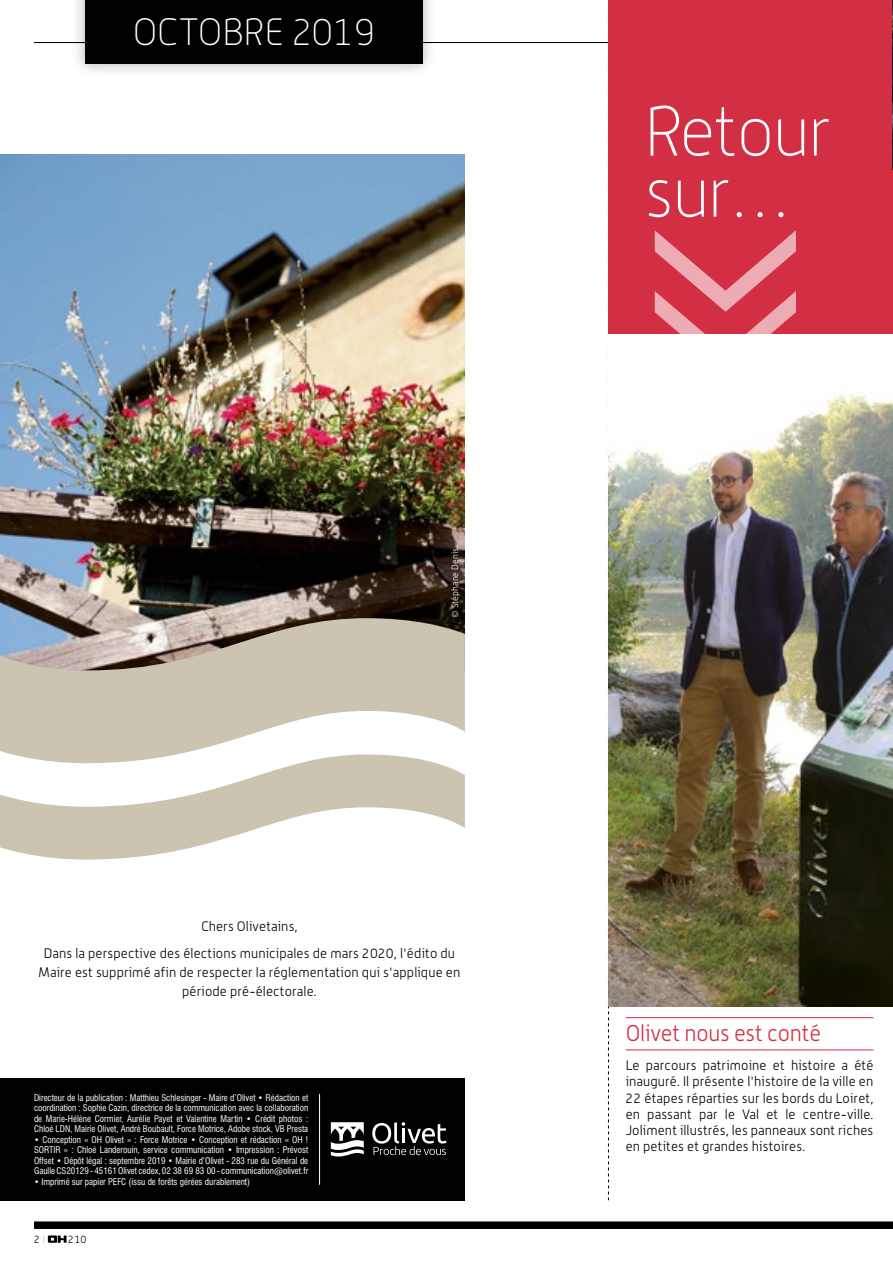
<style>
.page{position:relative;width:893px;height:1263px;background:#fff}
.page>*{position:absolute;margin:0;border:0;box-sizing:border-box;transform-origin:0 0}
.t1{font:100 69.45px/61.2px "Alwyn";letter-spacing:-.02em;color:#fff}
.t2{font:100 37.5px "Alwyn";letter-spacing:-.005em;color:#fff}
.t3{font:300 22.5px "Alwyn";letter-spacing:-.01em;color:#d22f44}
.t4{font:300 13.5px/16.2px "Alwyn";letter-spacing:.01em;color:#000;text-align:center}
.t5{font:300 10.5px "Alwyn";color:#000}
.t6{font:condensed 9px/10.5px "Swiss 721 BT";color:#fff;text-align:justify}
.t7{font:300 9px "Alwyn";letter-spacing:.01em;color:#fff}
.s1{color:#cbc4b0}
</style>
<div class="page">
<svg style="left:48px;top:1235px;width:19px;height:8px"></svg>
<div style="left:34px;top:1221px;width:859px;height:8px;background:#000"></div>
<svg style="left:608px;top:1006px;width:1px;height:194px"></svg>
<div style="left:608px;top:0;width:285px;height:334px;background:#d22f44"></div>
<img style="left:892px;top:0;width:1px;height:170px">
<img style="left:608px;top:393px;width:285px;height:613px">
<hr style="left:626px;top:1017px;width:247px;height:1px;background:#d22f44">
<hr style="left:626px;top:1050px;width:247px;height:1px;background:#d22f44">
<svg style="left:655px;top:230px;width:141px;height:104px"></svg>
<svg style="left:0;top:763px;width:465px;height:96px;fill:#cbc4b0"></svg>
<div style="left:0;top:1078px;width:465px;height:122px;background:#000"></div>
<hr style="left:319px;top:1094px;width:1px;height:91px;background:#fff">
<svg style="left:372px;top:1122px;width:74px;height:33px"></svg>
<svg style="left:331px;top:1122px;width:33px;height:34px"></svg>
<hr style="left:34px;top:42px;width:574px;height:1px;background:#000">
<div style="left:70px;top:0;width:366px;height:78px;background:#000;opacity:.3"></div>
<div style="left:85px;top:0;width:337px;height:64px;background:#000"></div>
<img style="left:0;top:154px;width:465px;height:464px">
<svg style="left:0;top:618px;width:465px;height:145px;fill:#cbc4b0"></svg>
<h2 class="t2" style="left:133px;top:11px;width:244px">OCTOBRE 2019</h2>
<p class="t7" style="left:450px;top:618px;width:74px;rotate:-90deg">© Stéphane Denis.</p>
<h3 class="t4" style="left:44px;top:912px;width:413px;line-height:27.5px">Chers Olivetains,<br>Dans la perspective des élections municipales de mars 2020, l'édito du</h3>
<h3 class="t4" style="left:39px;top:963px;width:423px;line-height:18.9px">Maire est supprimé afin de respecter la réglementation qui s'applique en période pré-électorale.</h3>
<p class="t6" style="left:34px;top:1092px;width:276px">Directeur de la publication : Matthieu Schlesinger - Maire d’Olivet • Rédaction et coordination : Sophie Cazin, directrice de la communication avec la collaboration de Marie-Hélène Cormier, Aurélie Payet et Valentine Martin • Crédit photos :<br>Chloé LDN, Mairie Olivet, André Boubault, Force Motrice, Adobe stock, VB Presta</p>
<p class="t6" style="left:34px;top:1134px;width:276px">• Conception « OH Olivet » : Force Motrice • Conception et rédaction « OH !<br>SORTIR » : Chloé Landerouin, service communication • Impression : Prévost Offset • Dépôt légal : septembre 2019 • Mairie d’Olivet - 283 rue du Général de Gaulle CS20129 - 45161 Olivet cedex, 02 38 69 83 00 - communication@olivet.fr</p>
<p class="t6" style="left:34px;top:1176px;width:218px">• Imprimé sur papier PEFC (issu de forêts gérées durablement)</p>
<p class="t5" style="left:34px;top:1233px;width:13px">2 <span class="s1">I</span></p>
<p class="t5" style="left:68px;top:1233px;width:20px">210</p>
<h1 class="t1" style="left:644px;top:100px;width:188px">Retour sur…</h1>
<h3 class="t3" style="left:626px;top:1020px;width:197px">Olivet nous est conté</h3>
<p class="t4" style="left:626px;top:1057px;width:249px;text-align:justify">Le parcours patrimoine et histoire a été inauguré. Il présente l'histoire de la ville en 22 étapes réparties sur les bords du Loiret, en passant par le Val et le centre-ville.<br>Joliment illustrés, les panneaux sont riches en petites et grandes histoires.</p>
</div>
